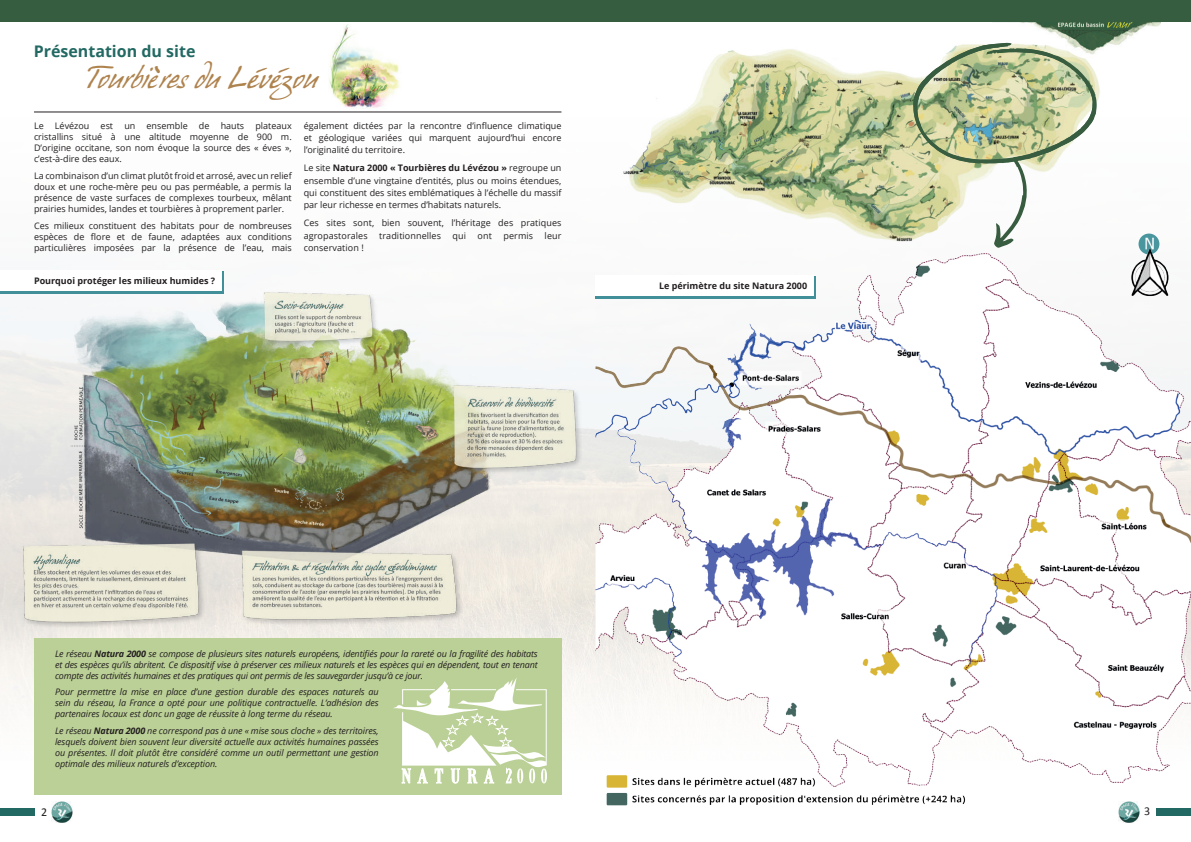
<style>
.page{position:relative;width:1191px;height:842px;background:#fff}
.page>*{position:absolute;margin:0;border:0;box-sizing:border-box;transform-origin:0 0}
.t1{font:27.2px "Hans Hand";color:#af834e}
.t2{font:700 16px "Open Sans";color:#236963}
.t3{font:12px "Calibri";color:#231f20}
.t4{font:9px/11.1px "Open Sans";color:#231f20;text-align:justify}
.t5{font:italic 9px/11px "Open Sans";letter-spacing:-.01em;color:#231f20;text-align:justify}
.t6{font:700 9px "Open Sans";color:#231f20}
.s1{font-weight:700}
</style>
<div class="page">
<img style="left:0;top:111px;width:1156px;height:684px">
<div style="left:0;top:808px;width:35px;height:8px;background:#236963"></div>
<img style="left:595px;top:236px;width:596px;height:580px">
<div style="left:34px;top:638px;width:527px;height:157px;background:#bbd096"></div>
<svg style="left:393px;top:678px;width:154px;height:106px"></svg>
<img style="left:995px;top:22px;width:165px;height:26px">
<div style="left:0;top:0;width:1191px;height:22px;background:#365d40"></div>
<hr style="left:34px;top:112px;width:527px;height:1px;background:#231f20">
<img style="left:618px;top:40px;width:483px;height:204px">
<svg style="left:913px;top:43px;width:183px;height:205px"></svg>
<img style="left:52px;top:801px;width:21px;height:21px">
<img style="left:1118px;top:801px;width:21px;height:21px">
<img style="left:329px;top:24px;width:70px;height:84px">
<img style="left:20px;top:283px;width:561px;height:345px">
<div style="left:0;top:271px;width:224px;height:23px;background:#418f98"></div>
<div style="left:0;top:270px;width:221px;height:21px;background:#fff"></div>
<div style="left:595px;top:276px;width:221px;height:23px;background:#418f98"></div>
<div style="left:595px;top:275px;width:219px;height:21px;background:#fff"></div>
<h2 class="t2" style="left:34px;top:40px;width:163px">Présentation du site</h2>
<h1 class="t1" style="left:87px;top:63px;width:231px">Tourbières du Lévézou</h1>
<p class="t4" style="left:34px;top:120px;width:259px">Le Lévézou est un ensemble de hauts plateaux cristallins situé à une altitude moyenne de 900 m.<br>D’origine occitane, son nom évoque la source des « éves », c’est-à-dire des eaux.</p>
<p class="t4" style="left:34px;top:170px;width:259px">La combinaison d’un climat plutôt froid et arrosé, avec un relief doux et une roche-mère peu ou pas perméable, a permis la présence de vaste surfaces de complexes tourbeux, mêlant prairies humides, landes et tourbières à proprement parler.</p>
<p class="t4" style="left:34px;top:220px;width:259px">Ces milieux constituent des habitats pour de nombreuses espèces de flore et de faune, adaptées aux conditions particulières imposées par la présence de l’eau, mais</p>
<p class="t6" style="left:34px;top:275px;width:183px">Pourquoi protéger les milieux humides ?</p>
<p class="t4" style="left:304px;top:119px;width:259px;line-height:12.3px">également dictées par la rencontre d’influence climatique et géologique variées qui marquent aujourd’hui encore l’originalité du territoire.</p>
<p class="t4" style="left:304px;top:162px;width:259px;line-height:12.3px">Le site <span class="s1">Natura 2000 « Tourbières du Lévézou »</span> regroupe un ensemble d’une vingtaine d’entités, plus ou moins étendues, qui constituent des sites emblématiques à l’échelle du massif par leur richesse en termes d’habitats naturels.</p>
<p class="t4" style="left:304px;top:217px;width:259px;line-height:12.3px">Ces sites sont, bien souvent, l’héritage des pratiques agropastorales</p>
<p class="t4" style="left:379px;top:230px;width:63px">traditionnelles</p>
<p class="t4" style="left:452px;top:230px;width:15px">qui</p>
<p class="t4" style="left:477px;top:230px;width:16px">ont</p>
<p class="t4" style="left:503px;top:230px;width:31px">permis</p>
<p class="t4" style="left:544px;top:230px;width:18px">leur</p>
<p class="t4" style="left:304px;top:242px;width:62px">conservation !</p>
<p class="t6" style="left:659px;top:280px;width:150px">Le périmètre du site Natura 2000</p>
<p class="t5" style="left:55px;top:648px;width:484px">Le réseau <span class="s1">Natura 2000</span> se compose de plusieurs sites naturels européens, identifiés pour la rareté ou la fragilité des habitats et des espèces qu’ils abritent. Ce dispositif vise à préserver ces milieux naturels et les espèces qui en dépendent, tout en tenant compte des activités humaines et des pratiques qui ont permis de les sauvegarder jusqu’à ce jour.</p>
<p class="t5" style="left:55px;top:686px;width:325px">Pour permettre la mise en place d’une gestion durable des espaces naturels au sein du réseau, la France a opté pour une politique contractuelle. L’adhésion des partenaires locaux est donc un gage de réussite à long terme du réseau.</p>
<p class="t5" style="left:55px;top:725px;width:325px">Le réseau <span class="s1">Natura 2000</span> ne correspond pas à une « mise sous cloche » des territoires, lesquels doivent bien souvent leur diversité actuelle aux activités humaines passées ou présentes. Il doit plutôt être considéré comme un outil permettant une gestion optimale des milieux naturels d’exception.</p>
<h3 class="t3" style="left:41px;top:803px;width:8px">2</h3>
<h3 class="t3" style="left:1144px;top:803px;width:8px">3</h3>
</div>
